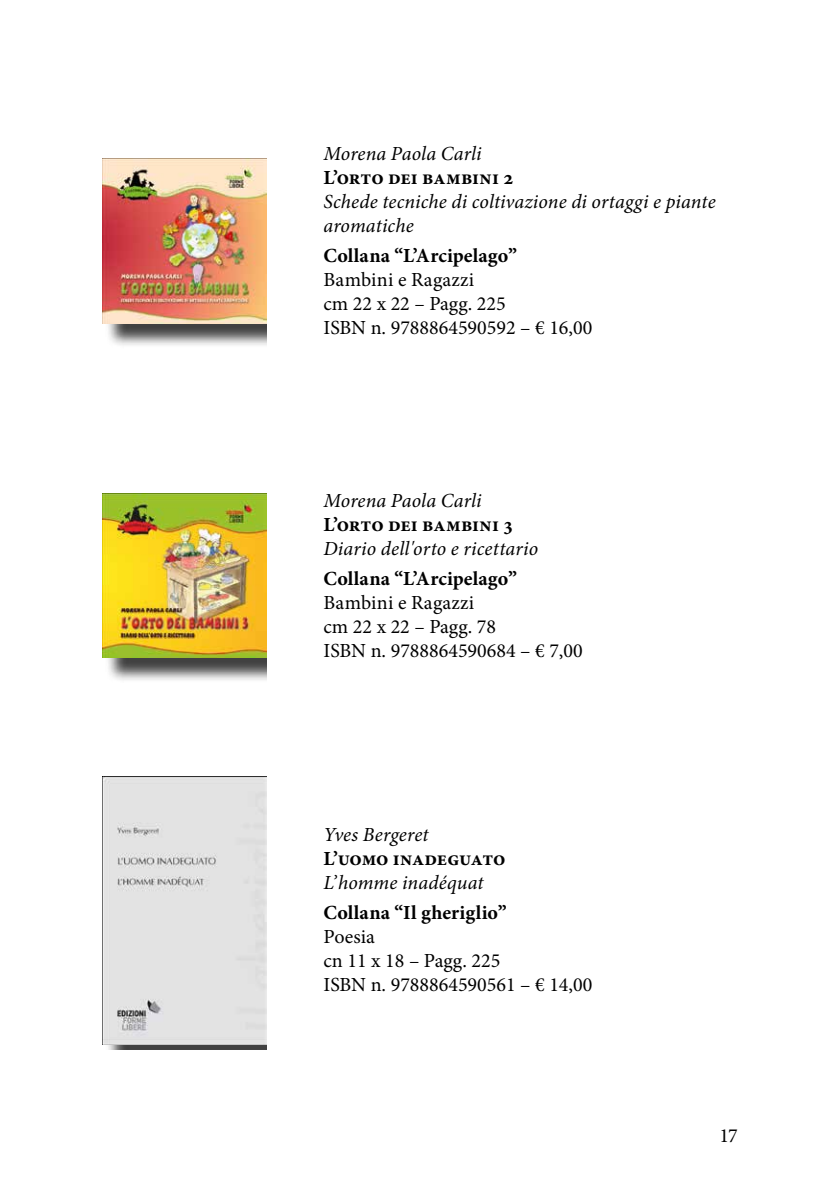
<style>
.page{position:relative;width:840px;height:1191px;background:#fff}
.page>*{position:absolute;margin:0;border:0;box-sizing:border-box;transform-origin:0 0}
.t1{font:20px/24px "Minion Pro";color:#000}
.t2{font:italic 20px/24px "Minion Pro";letter-spacing:.005em;color:#000}
.t3{font:700 20px "Minion Pro";letter-spacing:.005em;color:#000}
</style>
<div class="page">
<img style="left:102px;top:776px;width:164px;height:268px">
<div style="left:105px;top:496px;width:161px;height:187px;background:#000;opacity:.75"></div>
<img style="left:102px;top:493px;width:164px;height:165px">
<div style="left:105px;top:162px;width:161px;height:186px;background:#000;opacity:.75"></div>
<img style="left:102px;top:159px;width:164px;height:164px">
<p class="t2" style="left:323px;top:142px;width:159px">Morena Paola Carli</p>
<p class="t3" style="left:323px;top:164px;width:192px">L’orto dei bambini 2</p>
<p class="t2" style="left:323px;top:190px;width:393px">Schede tecniche di coltivazione di ortaggi e piante aromatiche</p>
<p class="t3" style="left:323px;top:241px;width:195px">Collana “L’Arcipelago”</p>
<p class="t1" style="left:323px;top:268px;width:270px">Bambini e Ragazzi<br>cm 22 x 22 – Pagg. 225<br>ISBN n. 9788864590592 – € 16,00</p>
<p class="t2" style="left:323px;top:488px;width:159px">Morena Paola Carli</p>
<p class="t3" style="left:323px;top:510px;width:192px">L’orto dei bambini 3</p>
<p class="t2" style="left:323px;top:536px;width:216px">Diario dell'orto e ricettario</p>
<p class="t3" style="left:323px;top:564px;width:195px">Collana “L’Arcipelago”</p>
<p class="t1" style="left:323px;top:590px;width:260px">Bambini e Ragazzi<br>cm 22 x 22 – Pagg. 78<br>ISBN n. 9788864590684 – € 7,00</p>
<p class="t2" style="left:323px;top:823px;width:107px">Yves Bergeret</p>
<p class="t3" style="left:323px;top:845px;width:183px">L’uomo inadeguato</p>
<p class="t2" style="left:323px;top:871px;width:162px">L’homme inadéquat</p>
<p class="t3" style="left:323px;top:898px;width:185px">Collana “Il gheriglio”</p>
<p class="t1" style="left:323px;top:925px;width:270px">Poesia<br>cn 11 x 18 – Pagg. 225<br>ISBN n. 9788864590561 – € 14,00</p>
<p class="t1" style="left:719px;top:1124px;width:20px">17</p>
</div>
